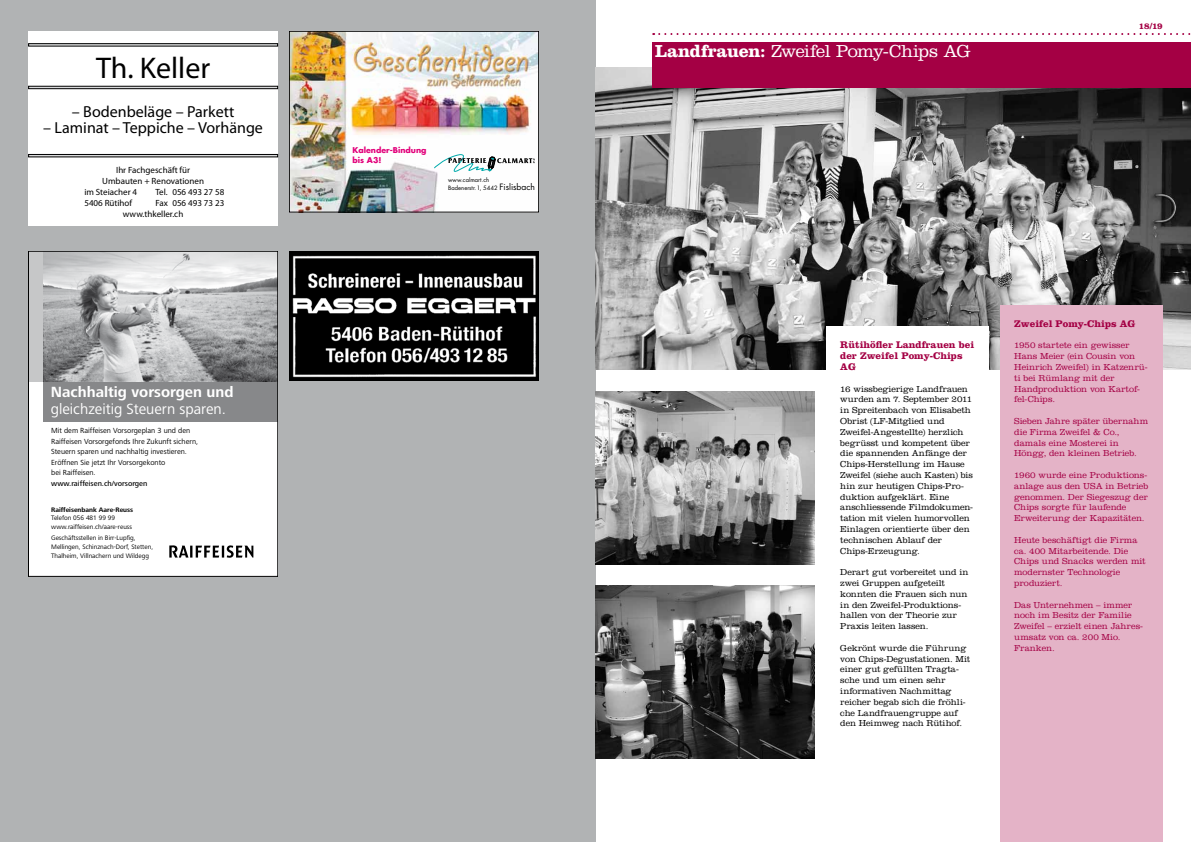
<style>
.page{position:relative;width:1191px;height:842px;background:#fff}
.page>*{position:absolute;margin:0;border:0;box-sizing:border-box;transform-origin:0 0}
.t1{font:30px "Myriad Pro";color:#000}
.t2{font:300 18px "Clarendon LT Std";letter-spacing:-.03em;color:#fff}
.t3{font:16px "Myriad Pro";color:#000}
.t4{font:15.3px "Frutiger Next LT";color:#fff}
.t5{font:700 15.3px "Frutiger Next LT";color:#fff}
.t6{font:700 10px/10.8px "Clarendon LT Std";color:#a40044}
.t7{font:300 9px/10.8px "Clarendon LT Std";letter-spacing:-.005em;color:#000}
.t8{font:300 9px/10.8px "Clarendon LT Std";letter-spacing:-.005em;color:#a40044}
.t9{font:9px/10.8px "Myriad Pro";color:#000}
.t10{font:700 9px "Clarendon LT Std";color:#a40044}
.t11{font:700 7.8px/10.3px "Futura";color:#e2007a}
.t12{font:7.7px/10.5px "Frutiger Next LT";color:#000}
.t13{font:500 7.7px "Frutiger Next LT";color:#000}
.t14{font:6.7px/8.6px "Frutiger Next LT";color:#000}
.t15{font:700 6.7px "Frutiger Next LT";color:#000}
.t16{font:5.8px/7.8px "Futura CE";color:#000}
.s1{font-size:8.5px}
.s2{font-weight:700}
</style>
<div class="page">
<div style="left:0;top:0;width:595px;height:842px;background:#b1b3b4"></div>
<img style="left:595px;top:67px;width:596px;height:303px">
<svg style="left:653px;top:33px;width:538px;height:2px"></svg>
<div style="left:652px;top:43px;width:539px;height:45px;background:#a40044"></div>
<div style="left:826px;top:327px;width:162px;height:464px;background:#fff"></div>
<div style="left:1000px;top:305px;width:162px;height:537px;background:#e4b3c7"></div>
<img style="left:595px;top:391px;width:219px;height:173px">
<img style="left:595px;top:586px;width:219px;height:173px">
<img style="left:289px;top:251px;width:250px;height:130px">
<img style="left:291px;top:33px;width:246px;height:177px">
<div style="left:289px;top:31px;width:250px;height:181px;border:1px solid #000"></div>
<svg style="left:434px;top:154px;width:101px;height:18px;background:#cbd6d6"></svg>
<div style="left:28px;top:31px;width:250px;height:195px;background:#fff"></div>
<div style="left:28px;top:154px;width:250px;height:3px;border:1px solid #000"></div>
<div style="left:28px;top:86px;width:250px;height:3px;border:1px solid #000"></div>
<div style="left:28px;top:43px;width:250px;height:3px;border:1px solid #000"></div>
<div style="left:28px;top:251px;width:250px;height:325px;background:#fff"></div>
<div style="left:43px;top:381px;width:235px;height:41px;background:#87888a"></div>
<div style="left:28px;top:251px;width:15px;height:130px;background:#c6c7c8"></div>
<svg style="left:169px;top:545px;width:84px;height:13px"></svg>
<img style="left:43px;top:253px;width:233px;height:128px">
<div style="left:28px;top:251px;width:250px;height:325px;border:1px solid #000"></div>
<h1 class="t1" style="left:96px;top:50px;width:116px">Th. Keller</h1>
<h3 class="t3" style="left:72px;top:102px;width:164px">– Bodenbeläge – Parkett</h3>
<h3 class="t3" style="left:43px;top:118px;width:221px">– Laminat – Teppiche – Vorhänge</h3>
<p class="t9" style="left:116px;top:165px;width:76px">Ihr Fachgeschäft für</p>
<p class="t9" style="left:102px;top:176px;width:103px">Umbauten + Renovationen</p>
<p class="t9" style="left:84px;top:186px;width:54px">im Steiacher 4</p>
<p class="t9" style="left:155px;top:186px;width:70px">Tel. 056 493 27 58</p>
<p class="t9" style="left:84px;top:197px;width:49px">5406 Rütihof</p>
<p class="t9" style="left:123px;top:197px;width:103px;text-indent:32px">Fax 056 493 73 23 www.thkeller.ch</p>
<h3 class="t5" style="left:51px;top:383px;width:184px">Nachhaltig vorsorgen und</h3>
<h3 class="t4" style="left:51px;top:400px;width:177px">gleichzeitig Steuern sparen.</h3>
<p class="t12" style="left:51px;top:425px;width:148px">Mit dem Raiffeisen Vorsorgeplan 3 und den Raiffeisen Vorsorgefonds Ihre Zukunft sichern, Steuern sparen und nachhaltig investieren.<br>Eröffnen Sie jetzt Ihr Vorsorgekonto<br>bei Raiffeisen.</p>
<p class="t13" style="left:51px;top:479px;width:98px">www.raiffeisen.ch/vorsorgen</p>
<p class="t15" style="left:51px;top:506px;width:83px">Raiffeisenbank Aare-Reuss</p>
<p class="t14" style="left:51px;top:514px;width:82px">Telefon 056 481 99 99 www.raiffeisen.ch/aare-reuss</p>
<p class="t14" style="left:51px;top:534px;width:103px">Geschäftsstellen in Birr-Lupfig,<br>Mellingen, Schinznach-Dorf, Stetten,<br>Thalheim, Villnachern und Wildegg</p>
<p class="t11" style="left:352px;top:145px;width:75px">Kalender-Bindung bis A3!</p>
<p class="t16" style="left:448px;top:176px;width:88px">www.calmart.ch<br>Badenerstr.1, 5442 <span class="s1">Fislisbach</span></p>
<h2 class="t2" style="left:655px;top:41px;width:317px"><span class="s2">Landfrauen:</span> Zweifel Pomy-Chips AG</h2>
<p class="t10" style="left:1139px;top:20px;width:25px">18/19</p>
<p class="t6" style="left:840px;top:339px;width:135px">Rütihöfler Landfrauen bei der Zweifel Pomy-Chips<br>AG</p>
<p class="t7" style="left:840px;top:383px;width:134px">16 wissbegierige Landfrauen wurden am 7. September 2011 in Spreitenbach von Elisabeth<br>Obrist (LF-Mitglied und<br>Zweifel-Angestellte) herzlich begrüsst und kompetent über die spannenden Anfänge der<br>Chips-Herstellung im Hause<br>Zweifel (siehe auch Kasten) bis hin zur heutigen Chips-Pro&shy;duktion aufgeklärt. Eine anschliessende Filmdokumen&shy;tation mit vielen humorvollen<br>Einlagen orientierte über den technischen Ablauf der<br>Chips-Erzeugung.</p>
<p class="t7" style="left:840px;top:567px;width:130px">Derart gut vorbereitet und in zwei Gruppen aufgeteilt konnten die Frauen sich nun in den Zweifel-Produktions&shy;hallen von der Theorie zur<br>Praxis leiten lassen.</p>
<p class="t7" style="left:840px;top:642px;width:132px">Gekrönt wurde die Führung von Chips-Degustationen. Mit einer gut gefüllten Tragta&shy;sche und um einen sehr informativen Nachmittag reicher begab sich die fröhli&shy;che Landfrauengruppe auf den Heimweg nach Rütihof.</p>
<p class="t6" style="left:1014px;top:318px;width:123px">Zweifel Pomy-Chips AG</p>
<p class="t8" style="left:1014px;top:340px;width:135px">1950 startete ein gewisser<br>Hans Meier (ein Cousin von<br>Heinrich Zweifel) in Katzenrü&shy;ti bei Rümlang mit der<br>Handproduktion von Kartof&shy;fel-Chips.</p>
<p class="t8" style="left:1014px;top:416px;width:135px">Sieben Jahre später übernahm die Firma Zweifel &amp; Co., damals eine Mosterei in<br>Höngg, den kleinen Betrieb.</p>
<p class="t8" style="left:1014px;top:470px;width:136px">1960 wurde eine Produktions&shy;anlage aus den USA in Betrieb genommen. Der Siegeszug der<br>Chips sorgte für laufende<br>Erweiterung der Kapazitäten.</p>
<p class="t8" style="left:1014px;top:534px;width:133px">Heute beschäftigt die Firma ca. 400 Mitarbeitende. Die<br>Chips und Snacks werden mit modernster Technologie produziert.</p>
<p class="t8" style="left:1014px;top:599px;width:130px">Das Unternehmen – immer noch im Besitz der Familie<br>Zweifel – erzielt einen Jahres&shy;umsatz von ca. 200 Mio.<br>Franken.</p>
</div>
